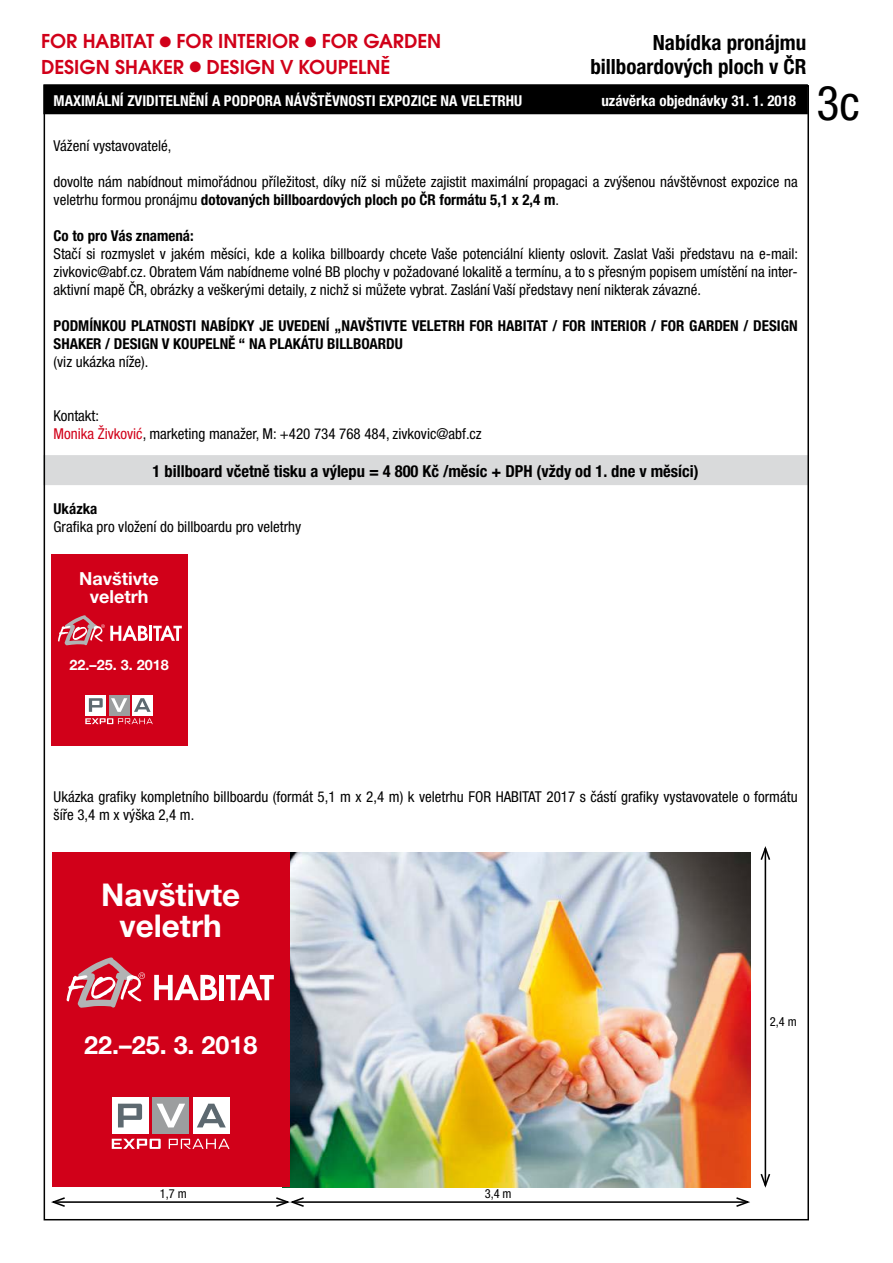
<style>
.page{position:relative;width:893px;height:1263px;background:#fff}
.page>*{position:absolute;margin:0;border:0;box-sizing:border-box;transform-origin:0 0}
.t1{font:condensed 48px "Helvetica Neue LT Pro";color:#000}
.t2{font:700 31.35px/31.3px "Helvetica Neue LT Pro";color:#fff;text-align:center}
.t3{font:700 25.2px "Helvetica Neue LT Pro";color:#fff}
.t4{font:21px/25.5px "Avant Gar Got Itc TOT Dem";color:#d10019}
.t5{font:700 condensed 21px/24px "Helvetica Neue LT Pro";color:#000;text-align:right}
.t6{font:700 18px/18px "Helvetica Neue LT Pro";color:#fff;text-align:center}
.t7{font:700 condensed 16.5px "Helvetica Neue LT Pro";color:#000}
.t8{font:condensed 15px/18px "Helvetica Neue LT Pro";color:#000}
.t9{font:700 condensed 15px/18px "Helvetica Neue LT Pro";color:#000}
.t10{font:700 condensed 15px "Helvetica Neue LT Pro";color:#fff}
.t11{font:700 14.4px "Helvetica Neue LT Pro";color:#fff}
.t12{font:condensed 12.45px "Helvetica Neue LT Pro";color:#000}
.s1{font-weight:700}
.s2{color:#d10019}
</style>
<div class="page">
<hr style="left:53px;top:1201px;width:235px;height:2px;background:#000">
<svg style="left:51px;top:1197px;width:16px;height:10px"></svg>
<hr style="left:292px;top:1201px;width:456px;height:2px;background:#000">
<svg style="left:274px;top:1197px;width:32px;height:10px"></svg>
<svg style="left:734px;top:1197px;width:16px;height:10px"></svg>
<div style="left:43px;top:84px;width:765px;height:30px;background:#000"></div>
<div style="left:43px;top:455px;width:765px;height:30px;background:#d9dadb"></div>
<img style="left:289px;top:853px;width:461px;height:334px">
<hr style="left:765px;top:848px;width:1px;height:337px;background:#000">
<svg style="left:760px;top:1172px;width:11px;height:16px"></svg>
<svg style="left:760px;top:846px;width:11px;height:16px"></svg>
<div style="left:52px;top:853px;width:237px;height:334px;background:#d10019"></div>
<div style="left:112px;top:1097px;width:36px;height:37px;background:#fff"></div>
<div style="left:153px;top:1097px;width:36px;height:37px;background:#9c9e9f"></div>
<div style="left:193px;top:1097px;width:37px;height:37px;background:#fff"></div>
<svg style="left:118px;top:1104px;width:24px;height:23px"></svg>
<svg style="left:157px;top:1104px;width:28px;height:23px"></svg>
<svg style="left:197px;top:1104px;width:29px;height:23px"></svg>
<svg style="left:112px;top:1139px;width:118px;height:10px"></svg>
<svg style="left:66px;top:957px;width:79px;height:51px"></svg>
<svg style="left:154px;top:975px;width:63px;height:25px"></svg>
<div style="left:219px;top:975px;width:5px;height:25px;background:#fff"></div>
<svg style="left:226px;top:975px;width:48px;height:25px"></svg>
<div style="left:51px;top:554px;width:136px;height:192px;background:#d10019"></div>
<div style="left:85px;top:694px;width:21px;height:21px;background:#fff"></div>
<div style="left:109px;top:694px;width:21px;height:21px;background:#9c9e9f"></div>
<div style="left:132px;top:694px;width:21px;height:21px;background:#fff"></div>
<svg style="left:89px;top:698px;width:14px;height:14px"></svg>
<svg style="left:111px;top:698px;width:16px;height:14px"></svg>
<svg style="left:134px;top:698px;width:17px;height:14px"></svg>
<svg style="left:85px;top:718px;width:68px;height:6px"></svg>
<svg style="left:58px;top:615px;width:124px;height:30px"></svg>
<h3 class="t4" style="left:41px;top:28px;width:402px">FOR HABITAT ● FOR INTERIOR ● FOR GARDEN<br>DESIGN SHAKER ● DESIGN V KOUPELNĚ</h3>
<h3 class="t5" style="left:590px;top:30px;width:217px">Nabídka pronájmu billboardových ploch v ČR</h3>
<p class="t10" style="left:54px;top:91px;width:470px">MAXIMÁLNÍ ZVIDITELNĚNÍ A PODPORA NÁVŠTĚVNOSTI EXPOZICE NA VELETRHU</p>
<p class="t10" style="left:601px;top:91px;width:196px">uzávěrka objednávky 31. 1. 2018</p>
<p class="t8" style="left:54px;top:136px;width:119px">Vážení vystavovatelé,</p>
<p class="t8" style="left:54px;top:172px;width:746px">dovolte nám nabídnout mimořádnou příležitost, díky níž si můžete zajistit maximální propagaci a zvýšenou návštěvnost expozice na veletrhu formou pronájmu <span class="s1">dotovaných billboardových ploch po ČR formátu 5,1 x 2,4 m</span>.</p>
<p class="t9" style="left:54px;top:226px;width:142px">Co to pro Vás znamená:</p>
<p class="t8" style="left:54px;top:244px;width:746px;text-align:justify">Stačí si rozmyslet v jakém měsíci, kde a kolika billboardy chcete Vaše potenciální klienty oslovit. Zaslat Vaši představu na e-mail: zivkovic@abf.cz. Obratem Vám nabídneme volné BB plochy v požadované lokalitě a termínu, a to s přesným popisem umístění na inter&shy;aktivní mapě ČR, obrázky a veškerými detaily, z nichž si můžete vybrat. Zaslání Vaší představy není nikterak závazné.</p>
<p class="t9" style="left:54px;top:316px;width:746px">PODMÍNKOU PLATNOSTI NABÍDKY JE UVEDENÍ „NAVŠTIVTE VELETRH FOR HABITAT / FOR INTERIOR / FOR GARDEN / DESIGN<br>SHAKER / DESIGN V KOUPELNĚ “ NA PLAKÁTU BILLBOARDU</p>
<p class="t8" style="left:54px;top:352px;width:96px">(viz ukázka níže).</p>
<h1 class="t1" style="left:816px;top:75px;width:45px">3c</h1>
<p class="t8" style="left:54px;top:406px;width:430px">Kontakt:<br><span class="s2">Monika Živković</span>, marketing manažer, M: +420 734 768 484, zivkovic@abf.cz</p>
<p class="t7" style="left:153px;top:461px;width:547px">1 billboard včetně tisku a výlepu = 4 800 Kč /měsíc + DPH (vždy od 1. dne v měsíci)</p>
<p class="t9" style="left:54px;top:500px;width:45px">Ukázka</p>
<p class="t8" style="left:54px;top:518px;width:249px">Grafika pro vložení do billboardu pro veletrhy</p>
<p class="t6" style="left:79px;top:569px;width:81px">Navštivte veletrh</p>
<p class="t11" style="left:70px;top:656px;width:101px">22.–25. 3. 2018</p>
<p class="t8" style="left:54px;top:788px;width:746px">Ukázka grafiky kompletního billboardu (formát 5,1 m x 2,4 m) k veletrhu FOR HABITAT 2017 s částí grafiky vystavovatele o formátu šíře 3,4 m x výška 2,4 m.</p>
<h2 class="t2" style="left:101px;top:878px;width:141px">Navštivte veletrh</h2>
<h3 class="t3" style="left:84px;top:1029px;width:175px">22.–25. 3. 2018</h3>
<p class="t12" style="left:770px;top:1014px;width:28px">2,4 m</p>
<p class="t12" style="left:160px;top:1186px;width:28px">1,7 m</p>
<p class="t12" style="left:485px;top:1186px;width:28px">3,4 m</p>
</div>
